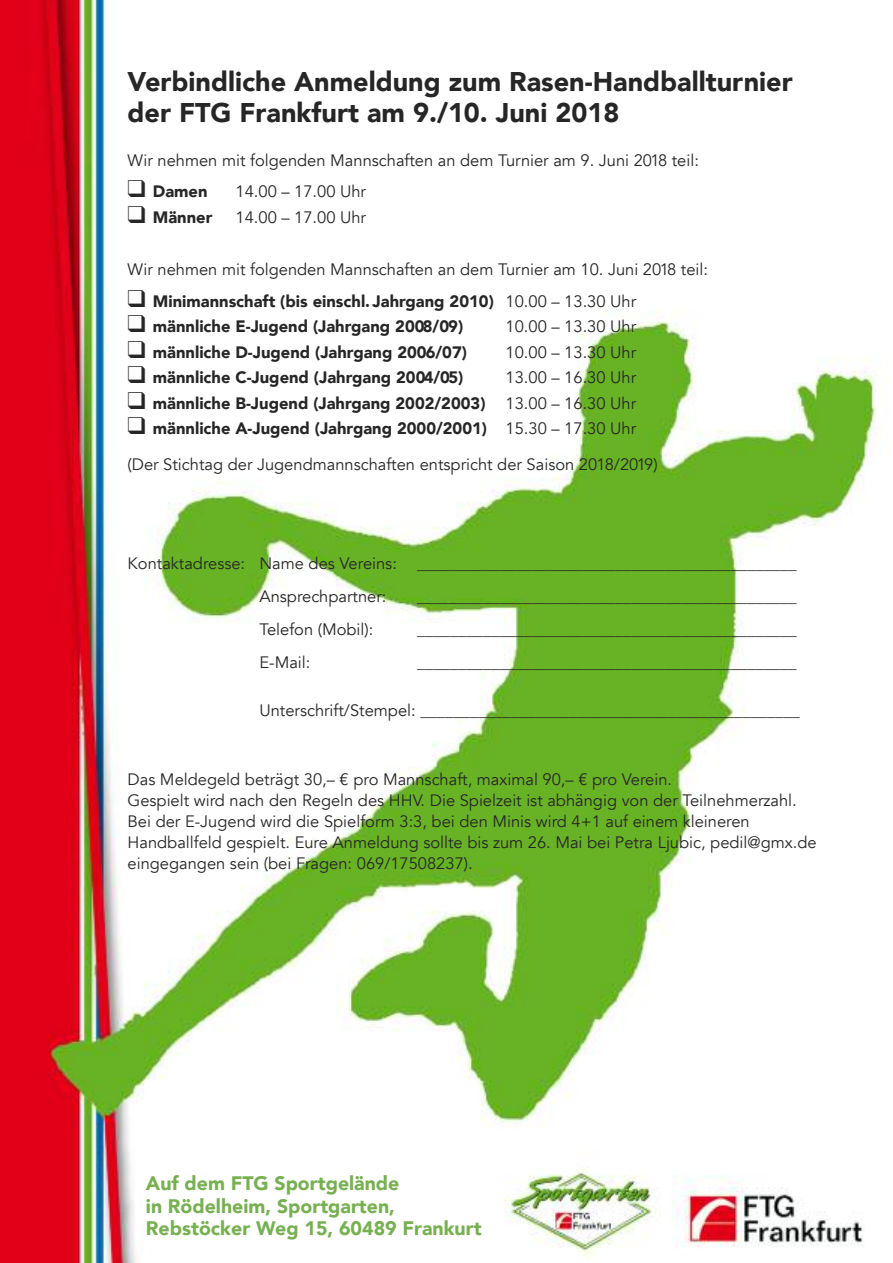
<style>
.page{position:relative;width:893px;height:1263px;background:#fff}
.page>*{position:absolute;margin:0;border:0;box-sizing:border-box;transform-origin:0 0}
.t1{font:900 27px/31.5px "Avenir";color:#272627}
.t2{font:900 19.5px/22.5px "Avenir";color:#77b051}
.t3{font:16.5px/21px "Avenir";color:#272627}
.t4{font:900 16.5px "Avenir";color:#272627}
.s1{font-weight:400}
.s2{font-weight:900}
</style>
<div class="page">
<img style="left:0;top:0;width:888px;height:1263px">
<h1 class="t1" style="left:128px;top:66px;width:667px">Verbindliche Anmeldung zum Rasen-Handballturnier der FTG Frankfurt am 9./10. Juni 2018</h1>
<p class="t3" style="left:128px;top:150px;width:573px">Wir nehmen mit folgenden Mannschaften an dem Turnier am 9. Juni 2018 teil:</p>
<p class="t4" style="left:128px;top:181px;width:81px">❑ Damen</p>
<p class="t3" style="left:236px;top:182px;width:132px">14.00 – 17.00 Uhr</p>
<p class="t4" style="left:128px;top:206px;width:86px">❑ Männer</p>
<p class="t3" style="left:236px;top:207px;width:132px">14.00 – 17.00 Uhr</p>
<p class="t3" style="left:128px;top:260px;width:582px">Wir nehmen mit folgenden Mannschaften an dem Turnier am 10. Juni 2018 teil:</p>
<p class="t4" style="left:128px;top:290px;width:510px">❑ Minimannschaft (bis einschl. Jahrgang 2010) <span class="s1">10.00 – 13.30 Uhr</span></p>
<p class="t4" style="left:128px;top:316px;width:337px">❑ männliche E-Jugend (Jahrgang 2008/09)</p>
<p class="t3" style="left:506px;top:317px;width:132px">10.00 – 13.30 Uhr</p>
<p class="t4" style="left:128px;top:341px;width:341px">❑ männliche D-Jugend (Jahrgang 2006/07)</p>
<p class="t3" style="left:506px;top:342px;width:132px">10.00 – 13.30 Uhr</p>
<p class="t4" style="left:128px;top:367px;width:337px">❑ männliche C-Jugend (Jahrgang 2004/05)</p>
<p class="t3" style="left:506px;top:368px;width:132px">13.00 – 16.30 Uhr</p>
<p class="t4" style="left:128px;top:392px;width:510px">❑ männliche B-Jugend (Jahrgang 2002/2003) <span class="s1">13.00 – 16.30 Uhr</span></p>
<p class="t3" style="left:128px;top:411px;width:532px;line-height:36px">❑ <span class="s2">männliche A-Jugend (Jahrgang 2000/2001)</span> 15.30 – 17.30 Uhr (Der Stichtag der Jugendmannschaften entspricht der Saison 2018/2019)</p>
<p class="t3" style="left:259px;top:548px;width:539px;line-height:33px;text-indent:-132px">Kontaktadresse: Name des Vereins: ______________________________________________<br>Ansprechpartner:</p>
<p class="t3" style="left:417px;top:587px;width:381px">______________________________________________</p>
<p class="t3" style="left:259px;top:620px;width:116px">Telefon (Mobil):</p>
<p class="t3" style="left:417px;top:620px;width:381px">______________________________________________</p>
<p class="t3" style="left:259px;top:653px;width:53px">E-Mail:</p>
<p class="t3" style="left:417px;top:653px;width:381px">______________________________________________</p>
<p class="t3" style="left:259px;top:701px;width:542px">Unterschrift/Stempel: ______________________________________________</p>
<p class="t3" style="left:128px;top:770px;width:691px">Das Meldegeld beträgt 30,– € pro Mannschaft, maximal 90,– € pro Verein.<br>Gespielt wird nach den Regeln des HHV. Die Spielzeit ist abhängig von der Teilnehmerzahl.<br>Bei der E-Jugend wird die Spielform 3:3, bei den Minis wird 4+1 auf einem kleineren Handballfeld gespielt. Eure Anmeldung sollte bis zum 26. Mai bei Petra Ljubic, pedil@gmx.de eingegangen sein (bei Fragen: 069/17508237).</p>
<p class="t2" style="left:146px;top:1173px;width:337px">Auf dem FTG Sportgelände<br>in Rödelheim, Sportgarten,<br>Rebstöcker Weg 15, 60489 Frankurt</p>
</div>
